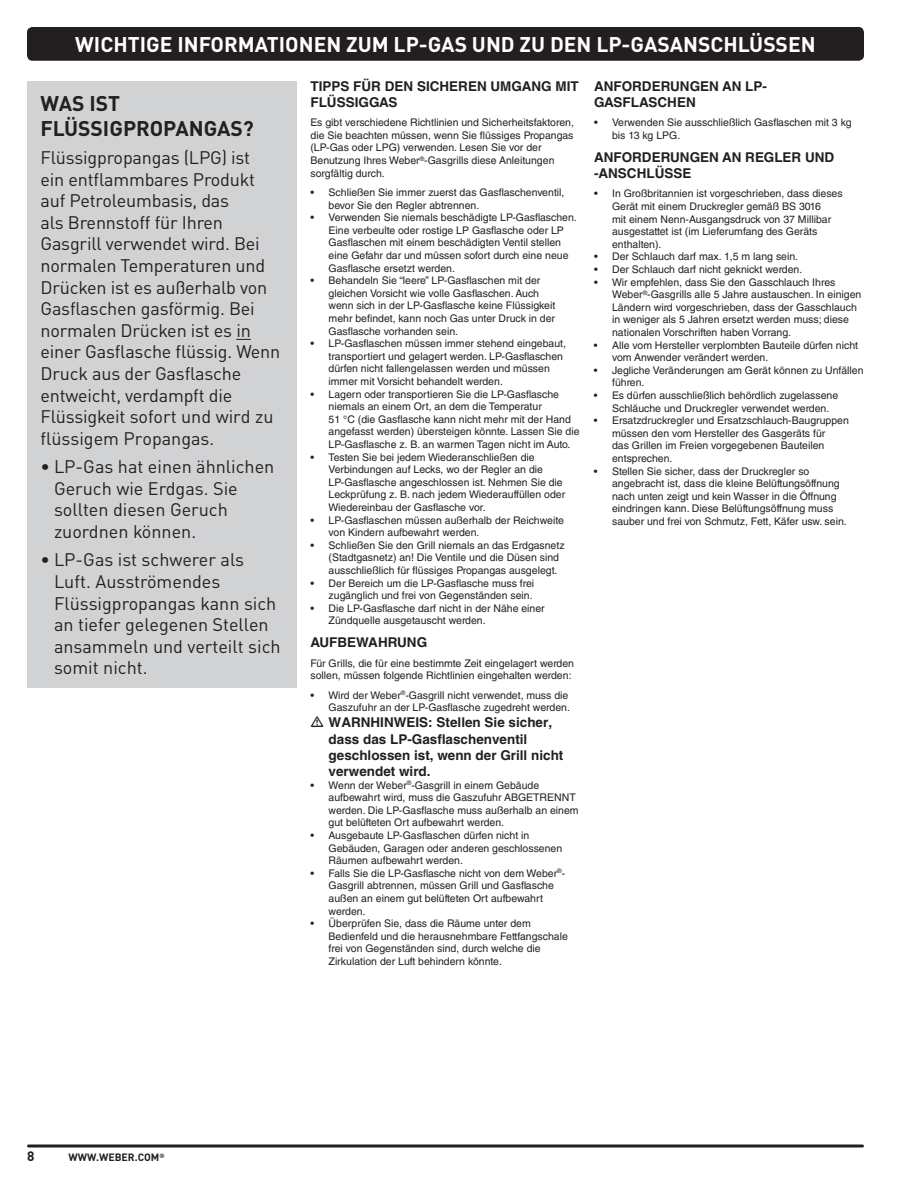
<style>
.page{position:relative;width:918px;height:1188px;background:#fff}
.page>*{position:absolute;margin:0;border:0;box-sizing:border-box;transform-origin:0 0}
.t1{font:700 21px "DIN Pro";color:#fff}
.t2{font:700 21px/25.2px "DIN Pro";color:#231f20}
.t3{font:18px/21.6px "DIN Pro";letter-spacing:-.01em;color:#231f20}
.t4{font:700 13.5px/16.2px "Helvetica LT Std";color:#231f20}
.t5{font:700 13.5px "DIN Pro";color:#231f20}
.t6{font:10.5px/12.6px "Helvetica LT Std";color:#231f20}
.t7{font:700 10.5px "DIN Pro";color:#231f20}
</style>
<div class="page">
<div style="left:27px;top:27px;width:837px;height:34px;background:#231f20;border-radius:5px"></div>
<svg style="left:28px;top:1144px;width:834px;height:4px;background:#595657"></svg>
<div style="left:27px;top:81px;width:270px;height:607px;background:#d1d2d4"></div>
<svg style="left:236px;top:339px;width:15px;height:1px"></svg>
<h1 class="t1" style="left:75px;top:27px;width:742px">WICHTIGE INFORMATIONEN ZUM LP-GAS UND ZU DEN LP-GASANSCHLÜSSEN</h1>
<h1 class="t2" style="left:40px;top:88px;width:215px">WAS IST<br>FLÜSSIGPROPANGAS?</h1>
<p class="t3" style="left:40px;top:145px;width:241px">Flüssigpropangas (LPG) ist<br>ein entflammbares Produkt auf Petroleumbasis, das<br>als Brennstoff für Ihren<br>Gasgrill verwendet wird. Bei normalen Temperaturen und<br>Drücken ist es außerhalb von<br>Gasflaschen gasförmig. Bei normalen Drücken ist es in einer Gasflasche flüssig. Wenn<br>Druck aus der Gasflasche entweicht, verdampft die<br>Flüssigkeit sofort und wird zu flüssigem Propangas.</p>
<h2 class="t3" style="left:54px;top:454px;width:222px;text-indent:-14px">• LP-Gas hat einen ähnlichen<br>Geruch wie Erdgas. Sie sollten diesen Geruch zuordnen können.</h2>
<h2 class="t3" style="left:54px;top:547px;width:228px;text-indent:-14px">• LP-Gas ist schwerer als<br>Luft. Ausströmendes<br>Flüssigpropangas kann sich an tiefer gelegenen Stellen ansammeln und verteilt sich somit nicht.</h2>
<p class="t4" style="left:310px;top:78px;width:270px">TIPPS FÜR DEN SICHEREN UMGANG MIT<br>FLÜSSIGGAS</p>
<p class="t6" style="left:310px;top:116px;width:265px">Es gibt verschiedene Richtlinien und Sicherheitsfaktoren, die Sie beachten müssen, wenn Sie flüssiges Propangas (LP-Gas oder LPG) verwenden. Lesen Sie vor der Benutzung Ihres Weber<sup>®</sup>-Gasgrills diese Anleitungen sorgfältig durch.</p>
<p class="t6" style="left:329px;top:186px;width:237px;text-indent:-18px">• Schließen Sie immer zuerst das Gasflaschenventil, bevor Sie den Regler abtrennen.</p>
<p class="t6" style="left:329px;top:211px;width:250px;text-indent:-18px">• Verwenden Sie niemals beschädigte LP-Gasflaschen.<br>Eine verbeulte oder rostige LP Gasflasche oder LP Gasflaschen mit einem beschädigten Ventil stellen eine Gefahr dar und müssen sofort durch eine neue Gasflasche ersetzt werden.</p>
<p class="t6" style="left:329px;top:274px;width:228px;text-indent:-18px">• Behandeln Sie “leere” LP-Gasflaschen mit der gleichen Vorsicht wie volle Gasflaschen. Auch wenn sich in der LP-Gasflasche keine Flüssigkeit mehr befindet, kann noch Gas unter Druck in der Gasflasche vorhanden sein.</p>
<p class="t6" style="left:329px;top:337px;width:239px;text-indent:-18px">• LP-Gasflaschen müssen immer stehend eingebaut, transportiert und gelagert werden. LP-Gasflaschen dürfen nicht fallengelassen werden und müssen immer mit Vorsicht behandelt werden.</p>
<p class="t6" style="left:329px;top:388px;width:253px;text-indent:-18px">• Lagern oder transportieren Sie die LP-Gasflasche niemals an einem Ort, an dem die Temperatur<br>51 °C (die Gasflasche kann nicht mehr mit der Hand angefasst werden) übersteigen könnte. Lassen Sie die LP-Gasflasche z. B. an warmen Tagen nicht im Auto.</p>
<p class="t6" style="left:329px;top:451px;width:238px;text-indent:-18px">• Testen Sie bei jedem Wiederanschließen die Verbindungen auf Lecks, wo der Regler an die LP-Gasflasche angeschlossen ist. Nehmen Sie die Leckprüfung z. B. nach jedem Wiederauffüllen oder Wiedereinbau der Gasflasche vor.</p>
<p class="t6" style="left:329px;top:514px;width:237px;text-indent:-18px">• LP-Gasflaschen müssen außerhalb der Reichweite von Kindern aufbewahrt werden.</p>
<p class="t6" style="left:329px;top:539px;width:238px;text-indent:-18px">• Schließen Sie den Grill niemals an das Erdgasnetz (Stadtgasnetz) an! Die Ventile und die Düsen sind ausschließlich für flüssiges Propangas ausgelegt.</p>
<p class="t6" style="left:310px;top:577px;width:225px;text-align:right">• Der Bereich um die LP-Gasflasche muss frei zugänglich und frei von Gegenständen sein.</p>
<p class="t6" style="left:329px;top:602px;width:218px;text-indent:-18px">• Die LP-Gasflasche darf nicht in der Nähe einer<br>Zündquelle ausgetauscht werden.</p>
<p class="t4" style="left:310px;top:634px;width:118px">AUFBEWAHRUNG</p>
<p class="t6" style="left:310px;top:657px;width:265px">Für Grills, die für eine bestimmte Zeit eingelagert werden sollen, müssen folgende Richtlinien eingehalten werden:</p>
<p class="t6" style="left:310px;top:689px;width:261px;text-align:right">• Wird der Weber<sup>®</sup>-Gasgrill nicht verwendet, muss die<br>Gaszufuhr an der LP-Gasflasche zugedreht werden.</p>
<p class="t4" style="left:329px;top:714px;width:236px">WARNHINWEIS: Stellen Sie sicher, dass das LP-Gasflaschenventil geschlossen ist, wenn der Grill nicht verwendet wird.</p>
<p class="t6" style="left:329px;top:779px;width:252px;text-indent:-18px">• Wenn der Weber<sup>®</sup>-Gasgrill in einem Gebäude aufbewahrt wird, muss die Gaszufuhr ABGETRENNT werden. Die LP-Gasflasche muss außerhalb an einem gut belüfteten Ort aufbewahrt werden.</p>
<p class="t6" style="left:329px;top:829px;width:235px;text-indent:-18px">• Ausgebaute LP-Gasflaschen dürfen nicht in<br>Gebäuden, Garagen oder anderen geschlossenen<br>Räumen aufbewahrt werden.</p>
<p class="t6" style="left:329px;top:867px;width:238px;text-indent:-18px">• Falls Sie die LP-Gasflasche nicht von dem Weber<sup>®</sup>- Gasgrill abtrennen, müssen Grill und Gasflasche außen an einem gut belüfteten Ort aufbewahrt werden.</p>
<p class="t6" style="left:329px;top:917px;width:241px;text-indent:-18px">• Überprüfen Sie, dass die Räume unter dem Bedienfeld und die herausnehmbare Fettfangschale frei von Gegenständen sind, durch welche die Zirkulation der Luft behindern könnte.</p>
<p class="t4" style="left:594px;top:78px;width:174px">ANFORDERUNGEN AN LP-<br>GASFLASCHEN</p>
<p class="t6" style="left:612px;top:116px;width:241px;text-indent:-18px">• Verwenden Sie ausschließlich Gasflaschen mit 3 kg bis 13 kg LPG.</p>
<p class="t4" style="left:594px;top:149px;width:242px">ANFORDERUNGEN AN REGLER UND -ANSCHLÜSSE</p>
<p class="t6" style="left:612px;top:187px;width:232px;text-indent:-18px">• In Großbritannien ist vorgeschrieben, dass dieses Gerät mit einem Druckregler gemäß BS 3016<br>mit einem Nenn-Ausgangsdruck von 37 Millibar ausgestattet ist (im Lieferumfang des Geräts enthalten).</p>
<p class="t6" style="left:594px;top:250px;width:206px">• Der Schlauch darf max. 1,5 m lang sein.</p>
<p class="t6" style="left:594px;top:263px;width:210px">• Der Schlauch darf nicht geknickt werden.</p>
<p class="t6" style="left:612px;top:276px;width:251px;text-indent:-18px">• Wir empfehlen, dass Sie den Gasschlauch Ihres Weber<sup>®</sup>-Gasgrills alle 5 Jahre austauschen. In einigen Ländern wird vorgeschrieben, dass der Gasschlauch in weniger als 5 Jahren ersetzt werden muss; diese nationalen Vorschriften haben Vorrang.</p>
<p class="t6" style="left:612px;top:339px;width:248px;text-indent:-18px">• Alle vom Hersteller verplombten Bauteile dürfen nicht vom Anwender verändert werden.</p>
<p class="t6" style="left:612px;top:364px;width:253px;text-indent:-18px">• Jegliche Veränderungen am Gerät können zu Unfällen führen.</p>
<p class="t6" style="left:612px;top:389px;width:228px;text-indent:-18px">• Es dürfen ausschließlich behördlich zugelassene<br>Schläuche und Druckregler verwendet werden.</p>
<p class="t6" style="left:612px;top:414px;width:238px;text-indent:-18px">• Ersatzdruckregler und Ersatzschlauch-Baugruppen müssen den vom Hersteller des Gasgeräts für<br>das Grillen im Freien vorgegebenen Bauteilen entsprechen.</p>
<p class="t6" style="left:612px;top:465px;width:236px;text-indent:-18px">• Stellen Sie sicher, dass der Druckregler so angebracht ist, dass die kleine Belüftungsöffnung nach unten zeigt und kein Wasser in die Öffnung eindringen kann. Diese Belüftungsöffnung muss sauber und frei von Schmutz, Fett, Käfer usw. sein.</p>
<p class="t5" style="left:27px;top:1145px;width:9px">8</p>
<p class="t7" style="left:69px;top:1148px;width:98px">WWW.WEBER.COM<sup>®</sup></p>
</div>
